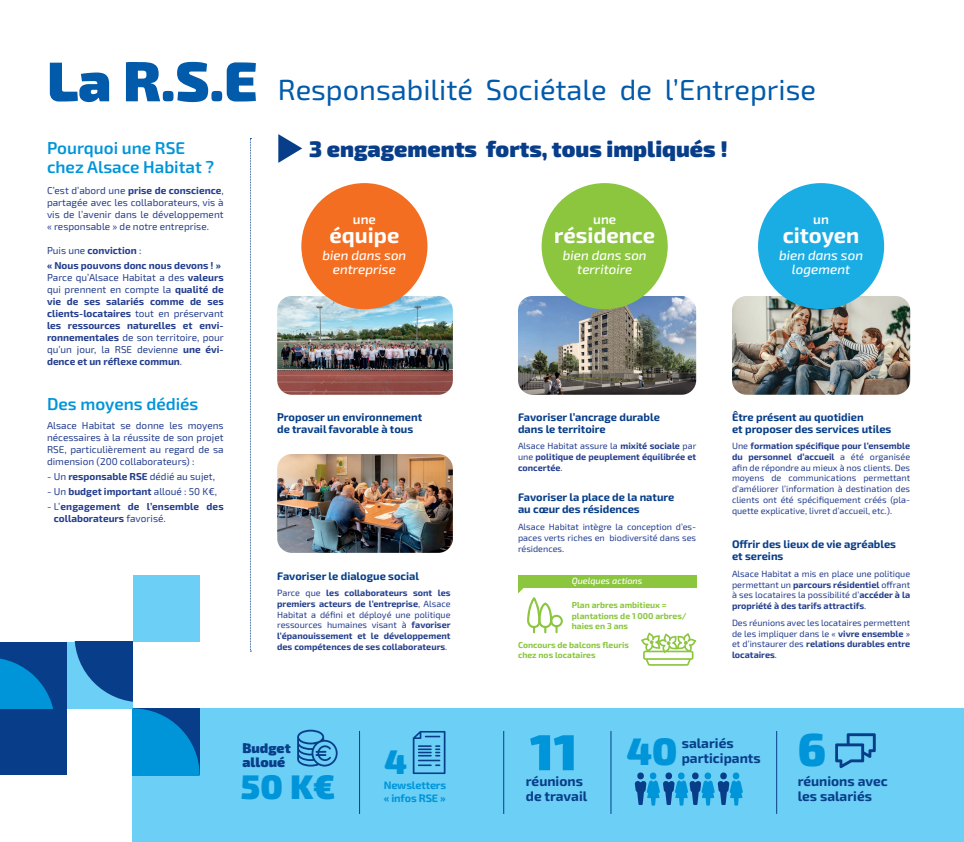
<style>
.page{position:relative;width:964px;height:842px;background:#fff}
.page>*{position:absolute;margin:0;border:0;box-sizing:border-box;transform-origin:0 0}
.t1{font:900 50.7px "Exo 2";color:#0095d9}
.t2{font:900 46.4px "Exo 2";color:#0095d9}
.t3{font:900 38.4px "Exo 2";color:#0095d9}
.t4{font:900 34.2px "Exo 2";color:#0095d9}
.t5{font:29px "Exo 2";color:#015aaa}
.t6{font:900 22.5px "Exo 2";color:#083e89}
.t7{font:700 21.9px "Exo 2";color:#fff}
.t8{font:600 17px/19px "Exo 2";color:#0095d9}
.t9{font:700 13.7px/14.3px "Exo 2";color:#083e89}
.t10{font:900 13.7px/14.3px "Exo 2";color:#083e89}
.t11{font:italic 500 13.3px/14px "Exo 2";color:#fff;text-align:center}
.t12{font:600 13.3px "Exo 2";color:#fff}
.t13{font:700 11px/12px "Exo 2";color:#083e89}
.t14{font:700 10.8px/12.9px "Exo 2";letter-spacing:-.01em;color:#0095d9}
.t15{font:700 10px/12px "Exo 2";color:#253f8e}
.t16{font:10px/12px "Exo 2";color:#253f8e;text-align:justify}
.t17{font:9px/10.8px "Exo 2";color:#253f8e;text-align:justify}
.t18{font:700 9px/10.8px "Exo 2";color:#253f8e;text-align:justify}
.t19{font:italic 500 9px "Exo 2";color:#fff}
.t20{font:700 8.5px/10.2px "Exo 2";color:#8bc63e}
.s1{font-weight:900;font-size:56px}
.s2{font-weight:700}
.s3{font-weight:400}
</style>
<div class="page">
<div style="left:133px;top:708px;width:831px;height:134px;background:#6bcff6"></div>
<img style="left:518px;top:296px;width:178px;height:99px">
<img style="left:732px;top:296px;width:178px;height:99px">
<hr style="left:359px;top:731px;width:1px;height:83px;background:#083e89">
<hr style="left:503px;top:731px;width:1px;height:83px;background:#083e89">
<hr style="left:611px;top:731px;width:1px;height:83px;background:#083e89">
<hr style="left:776px;top:731px;width:1px;height:83px;background:#083e89">
<svg style="left:297px;top:730px;width:41px;height:36px"></svg>
<svg style="left:635px;top:772px;width:108px;height:34px"></svg>
<svg style="left:413px;top:731px;width:32px;height:43px"></svg>
<svg style="left:835px;top:733px;width:41px;height:35px"></svg>
<svg style="left:278px;top:134px;width:24px;height:29px"></svg>
<img style="left:277px;top:296px;width:176px;height:99px">
<img style="left:277px;top:454px;width:176px;height:99px">
<div style="left:301px;top:183px;width:126px;height:126px;background:#f36e21;border-radius:50%"></div>
<div style="left:518px;top:575px;width:178px;height:12px;background:#8bc63e"></div>
<svg style="left:518px;top:587px;width:46px;height:47px"></svg>
<svg style="left:641px;top:633px;width:55px;height:33px"></svg>
<div style="left:758px;top:183px;width:126px;height:126px;background:#1aade4;border-radius:50%"></div>
<div style="left:541px;top:183px;width:127px;height:126px;background:#8bc63e;border-radius:50%"></div>
<div style="left:0;top:708px;width:66px;height:67px;background:#083e89"></div>
<div style="left:133px;top:575px;width:66px;height:67px;background:#6bcff6"></div>
<div style="left:66px;top:642px;width:67px;height:66px;background:#6bcff6"></div>
<svg style="left:75px;top:642px;width:58px;height:60px"></svg>
<div style="left:0;top:642px;width:66px;height:66px;background:#083e89"></div>
<svg style="left:0;top:658px;width:53px;height:50px"></svg>
<svg style="left:133px;top:708px;width:66px;height:67px;background:#0182c7"></svg>
<svg style="left:250px;top:138px;width:1px;height:514px"></svg>
<h3 class="t5" style="left:47px;top:70px;width:770px"><span class="s1">La R.S.E</span> Responsabilité Sociétale de l’Entreprise</h3>
<h3 class="t6" style="left:309px;top:133px;width:420px">3 engagements forts, tous impliqués !</h3>
<h3 class="t8" style="left:47px;top:137px;width:169px">Pourquoi une RSE chez Alsace Habitat ?</h3>
<p class="t16" style="left:47px;top:184px;width:178px">C’est d’abord une <span class="s2">prise de conscience</span>, partagée avec les collaborateurs, vis à vis de l’avenir dans le développement « responsable » de notre entreprise.</p>
<p class="t15" style="left:47px;top:242px;width:175px;line-height:14.8px"><span class="s3">Puis une</span> conviction <span class="s3">:<br></span>« Nous pouvons donc nous devons ! »</p>
<p class="t15" style="left:47px;top:271px;width:178px;text-align:justify"><span class="s3">Parce qu’Alsace Habitat a des</span> valeurs <span class="s3">qui prennent en compte la</span> qualité de vie de ses salariés comme de ses clients-locataires <span class="s3">tout en préservant </span>les ressources naturelles et envi&shy;ronnementales <span class="s3">de son territoire, pour qu’un jour, la RSE devienne</span> une évi&shy;dence et un réflexe commun<span class="s3">.</span></p>
<h3 class="t8" style="left:47px;top:393px;width:153px">Des moyens dédiés</h3>
<p class="t16" style="left:47px;top:419px;width:178px">Alsace Habitat se donne les moyens nécessaires à la réussite de son projet RSE, particulièrement au regard de sa dimension (200 collaborateurs) :</p>
<p class="t16" style="left:47px;top:470px;width:169px">- Un <span class="s2">responsable RSE</span> dédié au sujet,</p>
<p class="t16" style="left:47px;top:485px;width:171px">- Un <span class="s2">budget important</span> alloué : 50 K€,</p>
<p class="t15" style="left:54px;top:500px;width:171px;text-indent:-7px"><span class="s3">- L’</span>engagement de l’ensemble des collaborateurs <span class="s3">favorisé.</span></p>
<h3 class="t12" style="left:353px;top:210px;width:25px">une</h3>
<h3 class="t11" style="left:322px;top:248px;width:85px">bien dans son entreprise</h3>
<h3 class="t7" style="left:329px;top:220px;width:71px">équipe</h3>
<p class="t13" style="left:277px;top:410px;width:147px">Proposer un environnement de travail favorable à tous</p>
<p class="t13" style="left:277px;top:569px;width:143px">Favoriser le dialogue social</p>
<p class="t18" style="left:277px;top:587px;width:175px"><span class="s3">Parce que</span> les collaborateurs sont les premiers acteurs de l’entreprise<span class="s3">, Alsace Habitat a défini et déployé une politique ressources humaines visant à</span> favoriser l’épanouissement et le développement des compétences de ses collaborateurs<span class="s3">.</span></p>
<h3 class="t12" style="left:593px;top:210px;width:25px">une</h3>
<h3 class="t11" style="left:563px;top:248px;width:85px">bien dans son territoire</h3>
<h3 class="t7" style="left:554px;top:220px;width:103px">résidence</h3>
<h3 class="t12" style="left:813px;top:210px;width:17px">un</h3>
<h3 class="t11" style="left:779px;top:248px;width:85px">bien dans son logement</h3>
<h3 class="t7" style="left:783px;top:220px;width:78px">citoyen</h3>
<p class="t13" style="left:518px;top:410px;width:143px">Favoriser l’ancrage durable dans le territoire</p>
<p class="t18" style="left:518px;top:440px;width:180px"><span class="s3">Alsace Habitat assure la</span> mixité sociale <span class="s3">par une</span> politique de peuplement équilibrée et concertée<span class="s3">.</span></p>
<p class="t13" style="left:518px;top:491px;width:158px">Favoriser la place de la nature au cœur des résidences</p>
<p class="t17" style="left:518px;top:521px;width:180px">Alsace Habitat intègre la conception d’es&shy;paces verts riches en biodiversité dans ses résidences.</p>
<p class="t19" style="left:572px;top:574px;width:72px">Quelques actions</p>
<p class="t20" style="left:572px;top:600px;width:116px">Plan arbres ambitieux = plantations de 1 000 arbres/ haies en 3 ans</p>
<p class="t20" style="left:518px;top:639px;width:112px">Concours de balcons fleuris chez nos locataires</p>
<p class="t13" style="left:732px;top:410px;width:161px">Être présent au quotidien<br>et proposer des services utiles</p>
<p class="t17" style="left:732px;top:440px;width:180px">Une <span class="s2">formation spécifique pour l’ensemble du personnel d’accueil</span> a été organisée afin de répondre au mieux à nos clients. Des moyens de communications permettant d’améliorer l’information à destination des clients ont été spécifiquement créés (pla&shy;quette explicative, livret d’accueil, etc.).</p>
<p class="t13" style="left:732px;top:538px;width:166px">Offrir des lieux de vie agréables et sereins</p>
<p class="t17" style="left:732px;top:568px;width:180px">Alsace Habitat a mis en place une politique permettant un <span class="s2">parcours résidentiel</span> offrant à ses locataires la possibilité d’<span class="s2">accéder à la propriété à des tarifs attractifs</span>.</p>
<p class="t17" style="left:732px;top:617px;width:180px">Des réunions avec les locataires permettent de les impliquer dans le « <span class="s2">vivre ensemble</span> » et d’instaurer des <span class="s2">relations durables entre locataires</span>.</p>
<h3 class="t10" style="left:243px;top:740px;width:50px">Budget alloué</h3>
<h3 class="t4" style="left:241px;top:763px;width:96px">50 K€</h3>
<h2 class="t2" style="left:798px;top:718px;width:30px">6</h2>
<h1 class="t1" style="left:530px;top:717px;width:49px">11</h1>
<h3 class="t3" style="left:627px;top:724px;width:52px">40</h3>
<h3 class="t9" style="left:682px;top:736px;width:53px">salariés</h3>
<h3 class="t4" style="left:384px;top:738px;width:24px">4</h3>
<h3 class="t9" style="left:682px;top:750px;width:80px">participants</h3>
<p class="t14" style="left:384px;top:778px;width:64px">Newsletters « infos RSE »</p>
<h3 class="t9" style="left:798px;top:774px;width:91px">réunions avec les salariés</h3>
<h3 class="t9" style="left:526px;top:774px;width:63px">réunions de travail</h3>
</div>
